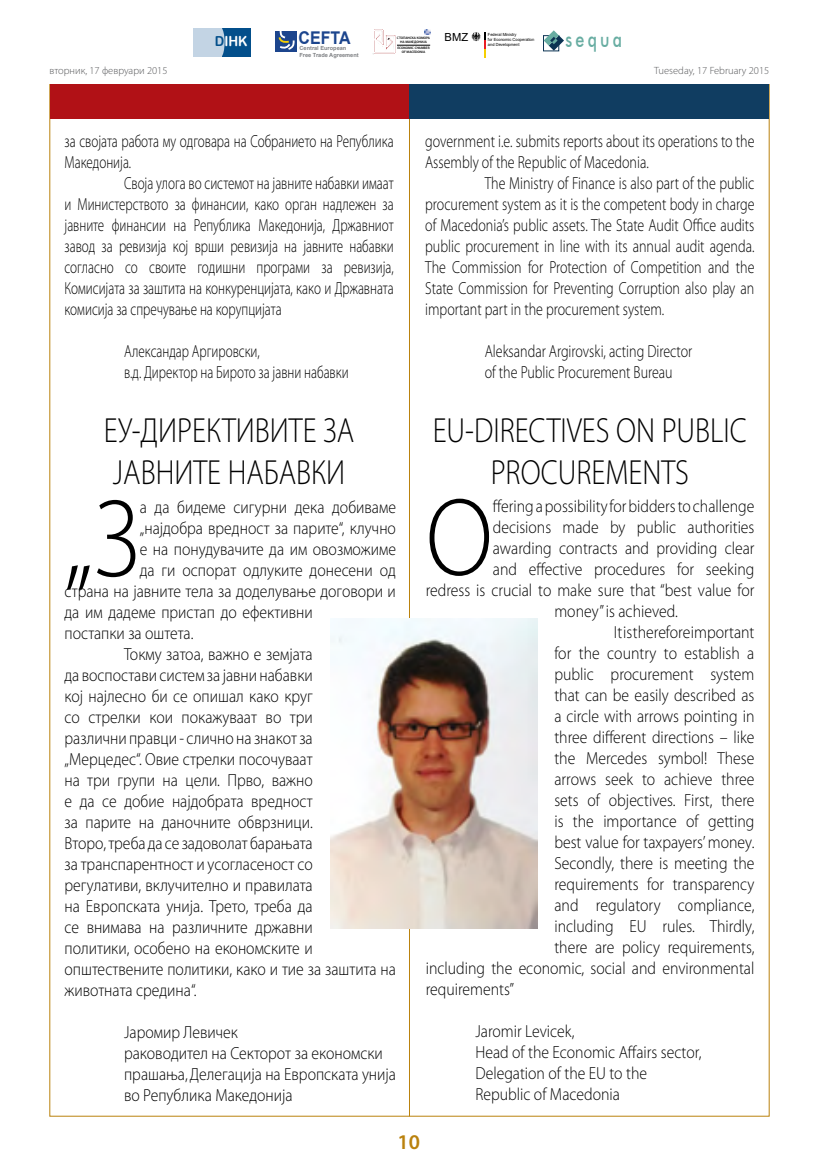
<style>
.page{position:relative;width:819px;height:1166px;background:#fff}
.page>*{position:absolute;margin:0;border:0;box-sizing:border-box;transform-origin:0 0}
.t1{font:300 110.95px "Myriad Pro";color:#000;scale:.9 1}
.t2{font:300 35px/42px "Myriad Pro";color:#000;scale:.85 1}
.t3{font:500 21.7px "Futura BT";letter-spacing:.2em;color:#68ada2;scale:.74 1}
.t4{font:600 21px "Myriad Pro";color:#ba820e}
.t5{font:300 17.5px/21px "Myriad Pro";color:#000;scale:.9 1}
.t6{font:300 17.5px/21px "Myriad Pro";color:#000;scale:.8 1}
.t7{font:300 17.5px/21px "Myriad Pro";color:#000;scale:.75 1}
.t8{font:700 17.5px "Arial";color:#1c458d;scale:.91 1}
.t9{font:13.83px "Arial Rounded MT Bold";color:#fff;scale:.93 1}
.t10{font:11.2px "Arial";color:#000}
.t11{font:300 10.5px "Myriad Pro";color:#58595b}
.t12{font:700 5.6px/6.8px "Arial";color:#808285}
.t13{font:4.2px/5.1px "Arial";color:#000;scale:.95 1}
.t14{font:600 3.5px/4px "Myriad Pro";color:#000;text-align:center}
.t15{font:2.62px/3.1px "Calibri";color:#000;text-align:center;scale:1.15 1}
.s1{color:#034f8b}
</style>
<div class="page">
<hr style="left:409px;top:84px;width:1px;height:1032px;background:#ba820e">
<svg style="left:543px;top:30px;width:21px;height:21px"></svg>
<svg style="left:372px;top:29px;width:24px;height:26px"></svg>
<hr style="left:397px;top:45px;width:33px;height:1px;background:#000">
<svg style="left:424px;top:29px;width:6px;height:6px"></svg>
<div style="left:275px;top:31px;width:22px;height:21px;background:#1c458d"></div>
<svg style="left:278px;top:31px;width:17px;height:19px"></svg>
<div style="left:220px;top:28px;width:31px;height:28px;background:#034f8b"></div>
<div style="left:193px;top:28px;width:29px;height:28px;background:#c3d4e4"></div>
<svg style="left:222px;top:28px;width:2px;height:28px"></svg>
<svg style="left:471px;top:32px;width:14px;height:25px"></svg>
<div style="left:50px;top:84px;width:359px;height:35px;background:#b11116"></div>
<div style="left:409px;top:84px;width:360px;height:35px;background:#103d61"></div>
<img style="left:331px;top:619px;width:206px;height:309px">
<p class="t8" style="left:298px;top:25px;width:59px">CEFTA</p>
<p class="t12" style="left:299px;top:45px;width:61px">Central European<br>Free Trade Agreement</p>
<p class="t9" style="left:215px;top:33px;width:37px"><span class="s1">D</span>IHK</p>
<p class="t10" style="left:444px;top:29px;width:25px">BMZ</p>
<p class="t13" style="left:488px;top:32px;width:50px">Federal Ministry<br>for Economic Cooperation and Development</p>
<p class="t14" style="left:397px;top:36px;width:35px">СТОПАНСКА КОМОРА<br>НА МАКЕДОНИЈА</p>
<p class="t14" style="left:397px;top:46px;width:34px">ECONOMIC CHAMBER<br>OF MACEDONIA</p>
<p class="t15" style="left:400px;top:39px;width:26px">СТОПАНСКА КОМОРА</p>
<p class="t15" style="left:400px;top:48px;width:25px">ECONOMIC CHAMBER<br>OF MACEDONIA</p>
<p class="t3" style="left:565px;top:26px;width:78px">sequa</p>
<p class="t11" style="left:50px;top:64px;width:119px">вторник, 17 февруари 2015</p>
<p class="t11" style="left:654px;top:64px;width:117px">Tueseday, 17 February 2015</p>
<p class="t7" style="left:64px;top:130px;width:440px">за својата работа му одговара на Собранието на Република<br>Македонија.</p>
<p class="t7" style="left:64px;top:172px;width:440px;text-align:justify;text-indent:60px">Своја улога во системот на јавните набавки имаат и Министерството за финансии, како орган надлежен за јавните финансии на Република Македонија, Државниот завод за ревизија кој врши ревизија на јавните набавки согласно со своите годишни програми за ревизија, Комисијата за заштита на конкуренцијата, како и Државната комисија за спречување на корупцијата</p>
<p class="t7" style="left:124px;top:340px;width:301px">Александар Аргировски,<br>в.д. Директор на Бирото за јавни набавки</p>
<h2 class="t2" style="left:104px;top:408px;width:296px">ЕУ-ДИРЕКТИВИТЕ ЗА<br>ЈАВНИТЕ НАБАВКИ</h2>
<h2 class="t2" style="left:433px;top:409px;width:371px;text-align:center">EU-DIRECTIVES ON PUBLIC<br>PROCUREMENTS</h2>
<h1 class="t1" style="left:426px;top:471px;width:76px">O</h1>
<p class="t5" style="left:493px;top:495px;width:292px">ffering a possibility for bidders to challenge</p>
<p class="t6" style="left:425px;top:131px;width:413px">government i.e. submits reports about its operations to the<br>Assembly of the Republic of Macedonia.</p>
<p class="t6" style="left:425px;top:173px;width:413px;text-align:justify;text-indent:60px">The Ministry of Finance is also part of the public procurement system as it is the competent body in charge of Macedonia’s public assets. The State Audit Office audits public procurement in line with its annual audit agenda.<br>The Commission for Protection of Competition and the State Commission for Preventing Corruption also play an important part in the procurement system.</p>
<p class="t6" style="left:484px;top:341px;width:261px">Aleksandar Argirovski, acting Director of the Public Procurement Bureau</p>
<h1 class="t1" style="left:64px;top:472px;width:85px">„З</h1>
<p class="t5" style="left:140px;top:496px;width:286px">а да бидеме сигурни дека добиваме</p>
<p class="t5" style="left:493px;top:516px;width:292px">decisions made by public authorities</p>
<p class="t5" style="left:493px;top:537px;width:292px">awarding contracts and providing clear</p>
<p class="t5" style="left:493px;top:558px;width:292px">and effective procedures for seeking</p>
<p class="t5" style="left:426px;top:579px;width:366px">redress is crucial to make sure that “best value for</p>
<p class="t5" style="left:554px;top:600px;width:139px">money” is achieved.</p>
<p class="t5" style="left:614px;top:621px;width:158px">It is therefore important</p>
<p class="t5" style="left:554px;top:642px;width:224px">for the country to establish a</p>
<p class="t5" style="left:554px;top:663px;width:224px">public procurement system</p>
<p class="t5" style="left:554px;top:684px;width:224px">that can be easily described as</p>
<p class="t5" style="left:554px;top:705px;width:224px">a circle with arrows pointing in</p>
<p class="t5" style="left:554px;top:726px;width:224px">three different directions – like</p>
<p class="t5" style="left:554px;top:747px;width:224px">the Mercedes symbol! These</p>
<p class="t5" style="left:554px;top:768px;width:224px">arrows seek to achieve three</p>
<p class="t5" style="left:554px;top:789px;width:224px">sets of objectives. First, there</p>
<p class="t5" style="left:554px;top:810px;width:224px">is the importance of getting</p>
<p class="t5" style="left:554px;top:831px;width:224px">best value for taxpayers’ money.</p>
<p class="t5" style="left:554px;top:852px;width:224px">Secondly, there is meeting the</p>
<p class="t5" style="left:554px;top:873px;width:224px">requirements for transparency</p>
<p class="t5" style="left:554px;top:894px;width:224px">and regulatory compliance,</p>
<p class="t5" style="left:554px;top:915px;width:224px">including EU rules. Thirdly,</p>
<p class="t5" style="left:554px;top:936px;width:224px">there are policy requirements,</p>
<p class="t5" style="left:426px;top:957px;width:366px">including the economic, social and environmental</p>
<p class="t5" style="left:426px;top:978px;width:100px">requirements”</p>
<p class="t5" style="left:475px;top:1020px;width:252px">Jaromir Levicek,<br>Head of the Economic Affairs sector,<br>Delegation of the EU to the<br>Republic of Macedonia</p>
<p class="t5" style="left:140px;top:517px;width:286px">„најдобра вредност за парите“, клучно</p>
<p class="t5" style="left:140px;top:538px;width:286px">е на понудувачите да им овозможиме</p>
<p class="t5" style="left:140px;top:559px;width:286px">да ги оспорат одлуките донесени од</p>
<p class="t5" style="left:64px;top:580px;width:370px">страна на јавните тела за доделување договори и</p>
<p class="t5" style="left:64px;top:601px;width:277px">да им дадеме пристап до ефективни</p>
<p class="t5" style="left:64px;top:622px;width:145px">постапки за оштета.</p>
<p class="t5" style="left:124px;top:643px;width:211px">Токму затоа, важно е земјата</p>
<p class="t5" style="left:64px;top:664px;width:277px">да воспостави систем за јавни набавки</p>
<p class="t5" style="left:64px;top:685px;width:277px">кој најлесно би се опишал како круг</p>
<p class="t5" style="left:64px;top:706px;width:277px">со стрелки кои покажуваат во три</p>
<p class="t5" style="left:64px;top:727px;width:277px">различни правци - слично на знакот за</p>
<p class="t5" style="left:64px;top:748px;width:277px">„Мерцедес“. Овие стрелки посочуваат</p>
<p class="t5" style="left:64px;top:769px;width:277px">на три групи на цели. Прво, важно</p>
<p class="t5" style="left:64px;top:790px;width:277px">е да се добие најдобрата вредност</p>
<p class="t5" style="left:64px;top:811px;width:277px">за парите на даночните обврзници.</p>
<p class="t5" style="left:64px;top:832px;width:277px">Второ, треба да се задоволат барањата</p>
<p class="t5" style="left:64px;top:853px;width:277px">за транспарентност и усогласеност со</p>
<p class="t5" style="left:64px;top:874px;width:277px">регулативи, вклучително и правилата</p>
<p class="t5" style="left:64px;top:895px;width:277px">на Европската унија. Трето, треба да</p>
<p class="t5" style="left:64px;top:916px;width:277px">се внимава на различните државни</p>
<p class="t5" style="left:64px;top:937px;width:277px">политики, особено на економските и</p>
<p class="t5" style="left:64px;top:958px;width:370px">општествените политики, како и тие за заштита на</p>
<p class="t5" style="left:64px;top:979px;width:148px">животната средина“.</p>
<p class="t5" style="left:124px;top:1021px;width:303px">Јаромир Левичек<br>раководител на Секторот за економски прашања,Делегација на Европската унија во Република Македонија</p>
<p class="t4" style="left:397px;top:1128px;width:24px">10</p>
</div>
